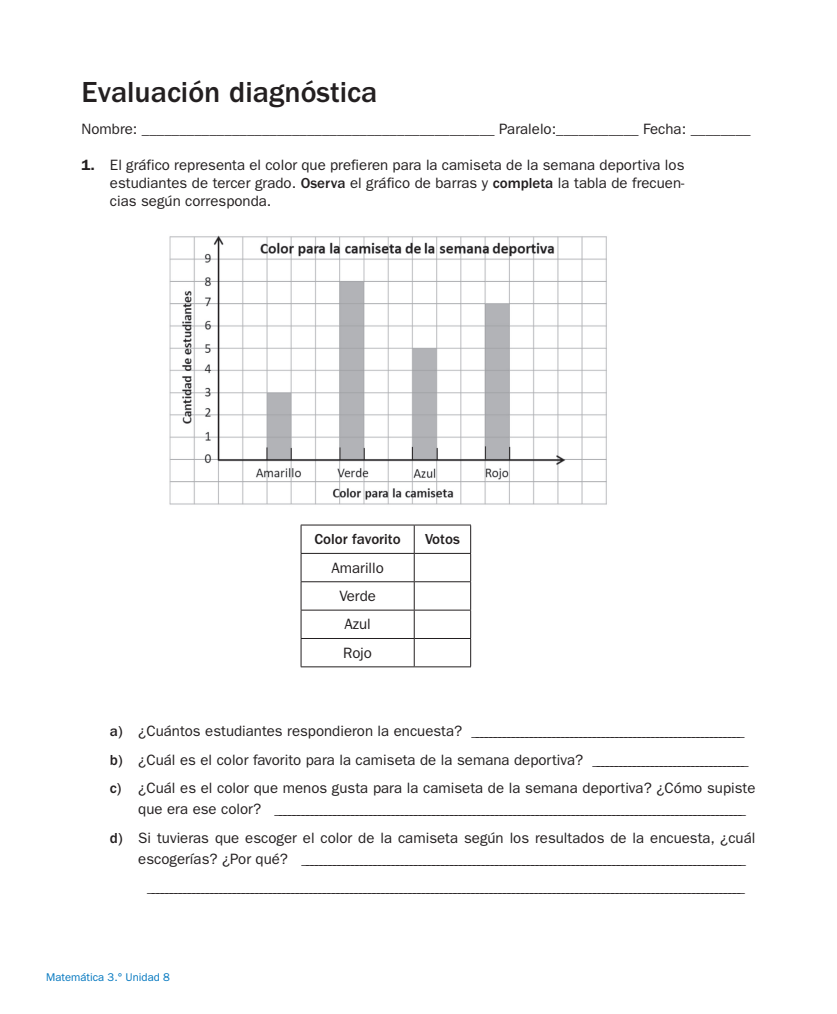
<style>
.page{position:relative;width:837px;height:1014px;background:#fff}
.page>*{position:absolute;margin:0;border:0;box-sizing:border-box;transform-origin:0 0}
.t1{font:500 30px "ITC Franklin Gothic Std";color:#231f20}
.t2{font:15px/28.4px "ITC Franklin Gothic Std";color:#231f20}
.t3{font:500 15px "ITC Franklin Gothic Std";color:#231f20}
.t4{font:11.25px "ITC Franklin Gothic Std";color:#0076bf}
.s1{font-weight:600}
.s2{font-weight:500}
</style>
<div class="page">
<hr style="left:300px;top:524px;width:114px;height:1px;background:#231f20">
<hr style="left:414px;top:524px;width:57px;height:1px;background:#231f20">
<hr style="left:300px;top:553px;width:114px;height:1px;background:#231f20">
<hr style="left:414px;top:553px;width:57px;height:1px;background:#231f20">
<hr style="left:300px;top:581px;width:114px;height:1px;background:#231f20">
<hr style="left:414px;top:581px;width:57px;height:1px;background:#231f20">
<hr style="left:300px;top:609px;width:114px;height:1px;background:#231f20">
<hr style="left:414px;top:609px;width:57px;height:1px;background:#231f20">
<hr style="left:300px;top:638px;width:114px;height:1px;background:#231f20">
<svg style="left:300px;top:525px;width:1px;height:141px"></svg>
<hr style="left:414px;top:638px;width:57px;height:1px;background:#231f20">
<svg style="left:414px;top:525px;width:1px;height:141px"></svg>
<svg style="left:470px;top:525px;width:1px;height:141px"></svg>
<hr style="left:300px;top:666px;width:114px;height:1px;background:#231f20">
<hr style="left:414px;top:666px;width:57px;height:1px;background:#231f20">
<img style="left:169px;top:235px;width:438px;height:270px">
<h1 class="t1" style="left:81px;top:75px;width:297px">Evaluación diagnóstica</h1>
<p class="t2" style="left:81px;top:115px;width:670px">Nombre: _______________________________________________ Paralelo:___________ Fecha: ________</p>
<p class="t2" style="left:110px;top:156px;width:576px;line-height:18px;text-align:justify;text-indent:-28px"><span class="s1">1.</span> El gráfico representa el color que prefieren para la camiseta de la semana deportiva los estudiantes de tercer grado. <span class="s2">Oserva</span> el gráfico de barras y <span class="s2">completa</span> la tabla de frecuen&shy;cias según corresponda.</p>
<p class="t3" style="left:314px;top:531px;width:88px">Color favorito</p>
<p class="t3" style="left:425px;top:531px;width:36px">Votos</p>
<p class="t2" style="left:331px;top:553px;width:54px;text-align:center">Amarillo<br>Verde<br>Azul<br>Rojo</p>
<p class="t2" style="left:110px;top:717px;width:646px"><span class="s2">a )</span> ¿ C u á n t o s e s t u d i a n t e s r e s p o n d i e r o n l a e n c u e s t a ? ____________________________________________________________ <span class="s2">b)</span> ¿Cuál es el color favorito para la camiseta de la semana deportiva? __________________________________ <span class="s2">c)</span> ¿Cuál es el color que menos gusta para la camiseta de la semana deportiva? ¿Cómo supiste</p>
<p class="t2" style="left:110px;top:795px;width:646px;text-indent:28px">q u e e r a e s e c o l o r ? ________________________________________________________________________________________________________ <span class="s2">d)</span> Si tuvieras que escoger el color de la camiseta según los resultados de la encuesta, ¿cuál</p>
<p class="t2" style="left:138px;top:844px;width:609px;text-align:center">e s c o g e r í a s ? ¿ P o r q u é ? __________________________________________________________________________________________________ ____________________________________________________________________________________________________________________________________</p>
<p class="t4" style="left:46px;top:970px;width:125px">Matemática 3.° Unidad 8</p>
</div>
